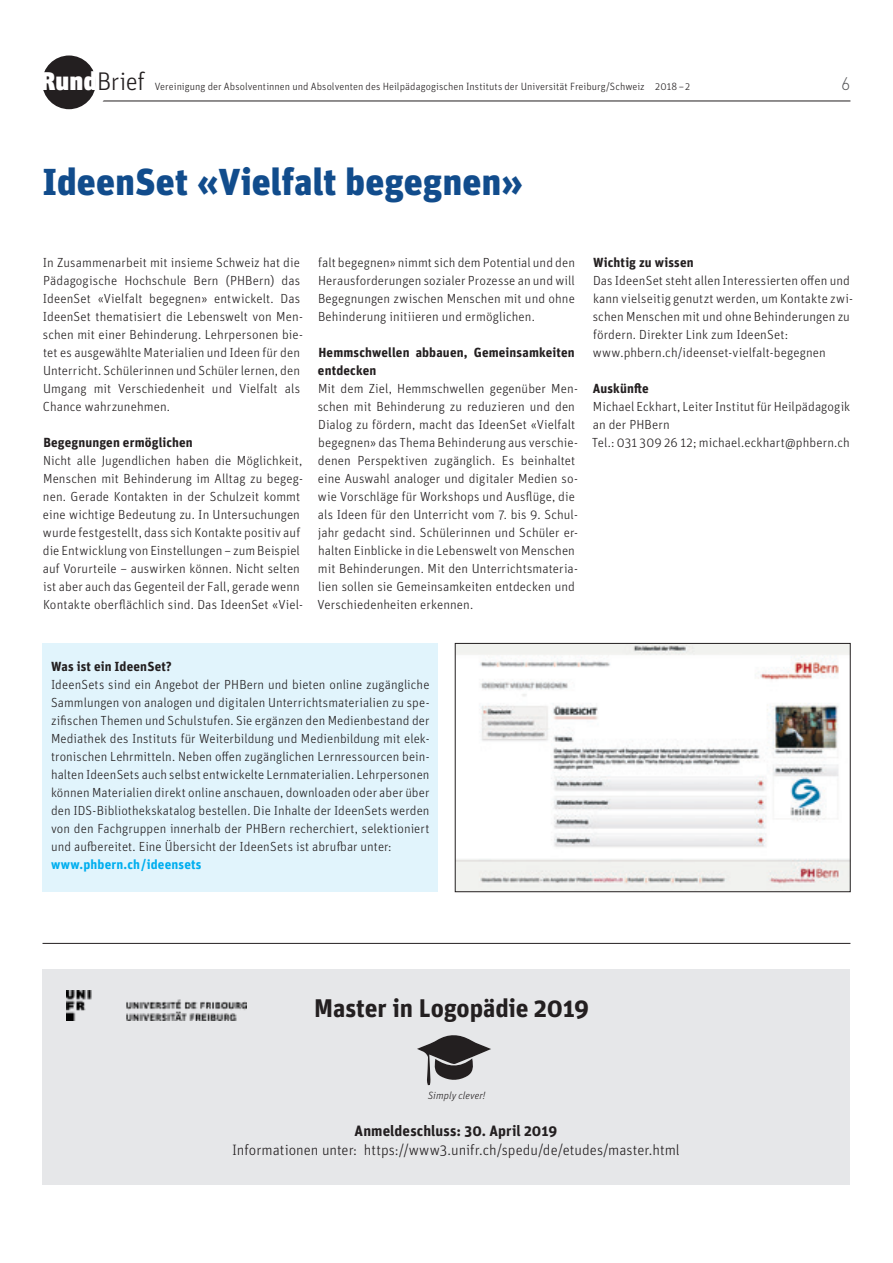
<style>
.page{position:relative;width:893px;height:1263px;background:#fff}
.page>*{position:absolute;margin:0;border:0;box-sizing:border-box;transform-origin:0 0}
.t1{font:900 37.5px "Unit OT";letter-spacing:.005em;color:#114c8c}
.t2{font:700 25.5px "Unit OT";letter-spacing:-.005em;color:#231f20}
.t3{font:300 25.5px "Unit OT";letter-spacing:-.015em;color:#231f20}
.t4{font:300 18px "DINOT";color:#57585a}
.t5{font:300 15px "Unit OT";color:#231f20}
.t6{font:700 15px "Unit OT";letter-spacing:.005em;color:#231f20}
.t7{font:300 13.2px/18px "Unit OT";letter-spacing:.005em;color:#231f20}
.t8{font:700 13.2px/18px "Unit OT";letter-spacing:.01em;color:#231f20}
.t9{font:700 13.2px "Unit OT";letter-spacing:.015em;color:#00aeef}
.t10{font:300 10.5px "Unit OT";letter-spacing:.005em;color:#231f20}
.t11{font:italic 300 10.5px "Unit OT";letter-spacing:.005em;color:#231f20}
.s1{font-weight:900;color:#fff}
</style>
<div class="page">
<hr style="left:99px;top:101px;width:751px;height:1px;background:#231f20">
<svg style="left:36px;top:49px;width:66px;height:66px;background:#454243"></svg>
<div style="left:30px;top:43px;width:78px;height:78px;border:12px solid #fff;border-radius:50%"></div>
<div style="left:43px;top:969px;width:807px;height:216px;background:#e6e7e9"></div>
<div style="left:43px;top:643px;width:395px;height:249px;background:#e1f4fc"></div>
<img style="left:457px;top:645px;width:391px;height:245px">
<div style="left:455px;top:643px;width:395px;height:249px;border:1px solid #231f20"></div>
<img style="left:67px;top:991px;width:180px;height:29px">
<hr style="left:43px;top:943px;width:807px;height:1px;background:#231f20">
<svg style="left:417px;top:1035px;width:74px;height:50px"></svg>
<h2 class="t3" style="left:40px;top:66px;width:106px"><span class="s1">Rund</span>Brief</h2>
<p class="t10" style="left:155px;top:80px;width:537px">Vereinigung der Absolventinnen und Absolventen des Heilpädagogischen Instituts der Universität Freiburg/Schweiz 2018–2</p>
<h3 class="t4" style="left:841px;top:71px;width:11px">6</h3>
<h1 class="t1" style="left:43px;top:157px;width:482px">IdeenSet «Vielfalt begegnen»</h1>
<p class="t7" style="left:43px;top:253px;width:262px">In Zusammenarbeit mit insieme Schweiz hat die Pädagogische Hochschule Bern (PHBern) das IdeenSet «Vielfalt begegnen» entwickelt. Das IdeenSet thematisiert die Lebenswelt von Men&shy;schen mit einer Behinderung. Lehrpersonen bie&shy;tet es ausgewählte Materialien und Ideen für den Unterricht. Schülerinnen und Schüler lernen, den Umgang mit Verschiedenheit und Vielfalt als Chance wahrzunehmen.</p>
<p class="t8" style="left:43px;top:433px;width:151px">Begegnungen ermöglichen</p>
<p class="t7" style="left:43px;top:451px;width:262px">Nicht alle Jugendlichen haben die Möglichkeit, Menschen mit Behinderung im Alltag zu begeg&shy;nen. Gerade Kontakten in der Schulzeit kommt eine wichtige Bedeutung zu. In Untersuchungen wurde festgestellt, dass sich Kontakte positiv auf die Entwicklung von Einstellungen – zum Beispiel auf Vorurteile – auswirken können. Nicht selten ist aber auch das Gegenteil der Fall, gerade wenn Kontakte oberflächlich sind. Das IdeenSet «Viel-</p>
<p class="t7" style="left:318px;top:253px;width:258px;text-align:justify">falt begegnen» nimmt sich dem Potential und den Herausforderungen sozialer Prozesse an und will Begegnungen zwischen Menschen mit und ohne Behinderung initiieren und ermöglichen.</p>
<p class="t8" style="left:318px;top:343px;width:258px">Hemmschwellen abbauen, Gemeinsamkeiten entdecken</p>
<p class="t7" style="left:318px;top:379px;width:262px">Mit dem Ziel, Hemmschwellen gegenüber Men&shy;schen mit Behinderung zu reduzieren und den Dialog zu fördern, macht das IdeenSet «Vielfalt begegnen» das Thema Behinderung aus verschie&shy;denen Perspektiven zugänglich. Es beinhaltet eine Auswahl analoger und digitaler Medien so&shy;wie Vorschläge für Workshops und Ausflüge, die als Ideen für den Unterricht vom 7. bis 9. Schul&shy;jahr gedacht sind. Schülerinnen und Schüler er&shy;halten Einblicke in die Lebenswelt von Menschen mit Behinderungen. Mit den Unterrichtsmateria&shy;lien sollen sie Gemeinsamkeiten entdecken und Verschiedenheiten erkennen.</p>
<p class="t8" style="left:593px;top:253px;width:102px">Wichtig zu wissen</p>
<p class="t7" style="left:593px;top:271px;width:262px">Das IdeenSet steht allen Interessierten offen und kann vielseitig genutzt werden, um Kontakte zwi&shy;schen Menschen mit und ohne Behinderungen zu fördern. Direkter Link zum IdeenSet: www.phbern.ch/ideenset-vielfalt-begegnen</p>
<p class="t8" style="left:593px;top:379px;width:58px">Auskünfte</p>
<p class="t7" style="left:592px;top:397px;width:260px">Michael Eckhart, Leiter Institut für Heilpädagogik an der PHBern<br>Tel.: 031 309 26 12; michael.eckhart@phbern.ch</p>
<p class="t8" style="left:51px;top:657px;width:122px">Was ist ein IdeenSet?</p>
<p class="t7" style="left:51px;top:675px;width:380px;text-align:justify">IdeenSets sind ein Angebot der PHBern und bieten online zugängliche Sammlungen von analogen und digitalen Unterrichtsmaterialien zu spe&shy;zifischen Themen und Schulstufen. Sie ergänzen den Medienbestand der Mediathek des Instituts für Weiterbildung und Medienbildung mit elek&shy;tronischen Lehrmitteln. Neben offen zugänglichen Lernressourcen bein&shy;halten IdeenSets auch selbst entwickelte Lernmaterialien. Lehrpersonen können Materialien direkt online anschauen, downloaden oder aber über den IDS-Bibliothekskatalog bestellen. Die Inhalte der IdeenSets werden von den Fachgruppen innerhalb der PHBern recherchiert, selektioniert und aufbereitet. Eine Übersicht der IdeenSets ist abrufbar unter:</p>
<p class="t9" style="left:51px;top:855px;width:152px">www.phbern.ch/ideensets</p>
<h2 class="t2" style="left:314px;top:992px;width:277px">Master in Logopädie 2019</h2>
<p class="t11" style="left:428px;top:1089px;width:59px">Simply clever!</p>
<p class="t6" style="left:355px;top:1121px;width:204px">Anmeldeschluss: 30. April 2019</p>
<p class="t5" style="left:232px;top:1141px;width:449px">Informationen unter: https://www3.unifr.ch/spedu/de/etudes/master.html</p>
</div>
